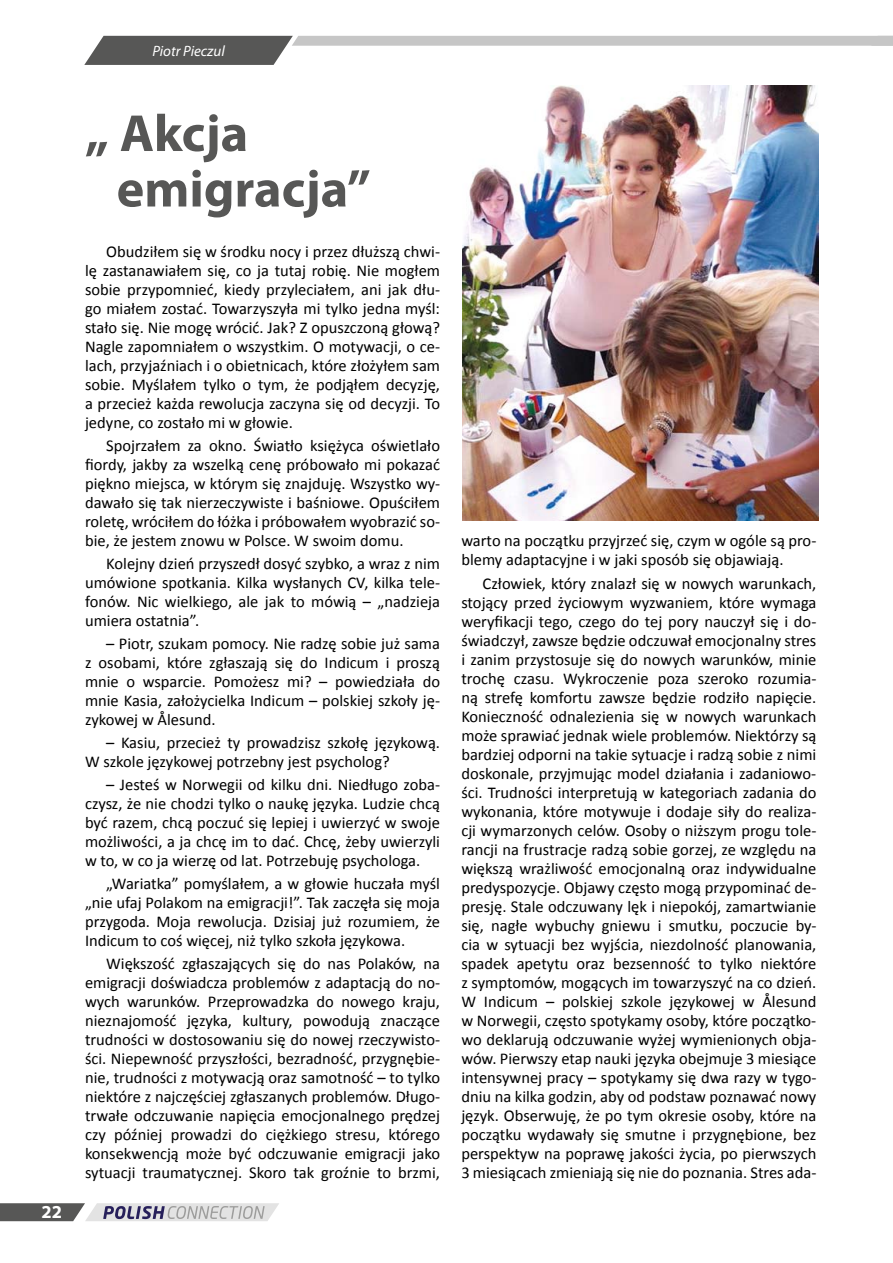
<style>
.page{position:relative;width:893px;height:1263px;background:#fff}
.page>*{position:absolute;margin:0;border:0;box-sizing:border-box;transform-origin:0 0}
.t1{font:700 52.5px/55.5px "Myriad Pro";color:#575756}
.t2{font:700 18px "Myriad Web Pro";color:#fff}
.t3{font:16.5px/18.9px "Calibri";color:#000;text-align:justify}
.t4{font:italic 15px "Myriad Pro";color:#fff}
</style>
<div class="page">
<svg style="left:84px;top:36px;width:809px;height:29px"></svg>
<svg style="left:0;top:1203px;width:279px;height:18px;background:#a9a9ad"></svg>
<img style="left:463px;top:85px;width:355px;height:436px">
<p class="t2" style="left:41px;top:1202px;width:22px">22</p>
<p class="t4" style="left:152px;top:42px;width:74px">Piotr Pieczul</p>
<h1 class="t1" style="left:117px;top:104px;width:256px;text-indent:-32px">„ Akcja emigracja”</h1>
<p class="t3" style="left:85px;top:241px;width:357px;text-indent:21px">Obudziłem się w środku nocy i przez dłuższą chwi&shy;lę zastanawiałem się, co ja tutaj robię. Nie mogłem sobie przypomnieć, kiedy przyleciałem, ani jak dłu&shy;go miałem zostać. Towarzyszyła mi tylko jedna myśl: stało się. Nie mogę wrócić. Jak? Z opuszczoną głową?<br>Nagle zapomniałem o wszystkim. O motywacji, o ce&shy;lach, przyjaźniach i o obietnicach, które złożyłem sam sobie. Myślałem tylko o tym, że podjąłem decyzję, a przecież każda rewolucja zaczyna się od decyzji. To jedyne, co zostało mi w głowie.</p>
<p class="t3" style="left:85px;top:435px;width:357px;text-indent:21px">Spojrzałem za okno. Światło księżyca oświetlało fiordy, jakby za wszelką cenę próbowało mi pokazać piękno miejsca, w którym się znajduję. Wszystko wy&shy;dawało się tak nierzeczywiste i baśniowe. Opuściłem roletę, wróciłem do łóżka i próbowałem wyobrazić so&shy;bie, że jestem znowu w Polsce. W swoim domu.</p>
<p class="t3" style="left:85px;top:553px;width:357px;text-indent:21px">Kolejny dzień przyszedł dosyć szybko, a wraz z nim umówione spotkania. Kilka wysłanych CV, kilka tele&shy;fonów. Nic wielkiego, ale jak to mówią – „nadzieja umiera ostatnia”.</p>
<p class="t3" style="left:85px;top:633px;width:357px;text-indent:21px">– Piotr, szukam pomocy. Nie radzę sobie już sama z osobami, które zgłaszają się do Indicum i proszą mnie o wsparcie. Pomożesz mi? – powiedziała do mnie Kasia, założycielka Indicum – polskiej szkoły ję&shy;zykowej w Ålesund.</p>
<p class="t3" style="left:85px;top:732px;width:357px;text-indent:21px">– Kasiu, przecież ty prowadzisz szkołę językową.<br>W szkole językowej potrzebny jest psycholog?</p>
<p class="t3" style="left:85px;top:775px;width:357px;text-indent:21px">– Jesteś w Norwegii od kilku dni. Niedługo zoba&shy;czysz, że nie chodzi tylko o naukę języka. Ludzie chcą być razem, chcą poczuć się lepiej i uwierzyć w swoje możliwości, a ja chcę im to dać. Chcę, żeby uwierzyli w to, w co ja wierzę od lat. Potrzebuję psychologa.</p>
<p class="t3" style="left:85px;top:874px;width:357px;text-indent:21px">„Wariatka” pomyślałem, a w głowie huczała myśl „nie ufaj Polakom na emigracji!”. Tak zaczęła się moja przygoda. Moja rewolucja. Dzisiaj już rozumiem, że Indicum to coś więcej, niż tylko szkoła językowa.</p>
<p class="t3" style="left:85px;top:954px;width:357px;text-indent:21px">Większość zgłaszających się do nas Polaków, na emigracji doświadcza problemów z adaptacją do no&shy;wych warunków. Przeprowadzka do nowego kraju, nieznajomość języka, kultury, powodują znaczące trudności w dostosowaniu się do nowej rzeczywisto&shy;ści. Niepewność przyszłości, bezradność, przygnębie&shy;nie, trudności z motywacją oraz samotność – to tylko niektóre z najczęściej zgłaszanych problemów. Długo&shy;trwałe odczuwanie napięcia emocjonalnego prędzej czy później prowadzi do ciężkiego stresu, którego konsekwencją może być odczuwanie emigracji jako sytuacji traumatycznej. Skoro tak groźnie to brzmi,</p>
<p class="t3" style="left:461px;top:531px;width:356px">warto na początku przyjrzeć się, czym w ogóle są pro&shy;blemy adaptacyjne i w jaki sposób się objawiają.</p>
<p class="t3" style="left:461px;top:573px;width:357px;text-indent:21px">Człowiek, który znalazł się w nowych warunkach, stojący przed życiowym wyzwaniem, które wymaga weryfikacji tego, czego do tej pory nauczył się i do&shy;świadczył, zawsze będzie odczuwał emocjonalny stres i zanim przystosuje się do nowych warunków, minie trochę czasu. Wykroczenie poza szeroko rozumia&shy;ną strefę komfortu zawsze będzie rodziło napięcie.<br>Konieczność odnalezienia się w nowych warunkach może sprawiać jednak wiele problemów. Niektórzy są bardziej odporni na takie sytuacje i radzą sobie z nimi doskonale, przyjmując model działania i zadaniowo&shy;ści. Trudności interpretują w kategoriach zadania do wykonania, które motywuje i dodaje siły do realiza&shy;cji wymarzonych celów. Osoby o niższym progu tole&shy;rancji na frustracje radzą sobie gorzej, ze względu na większą wrażliwość emocjonalną oraz indywidualne predyspozycje. Objawy często mogą przypominać de&shy;presję. Stale odczuwany lęk i niepokój, zamartwianie się, nagłe wybuchy gniewu i smutku, poczucie by&shy;cia w sytuacji bez wyjścia, niezdolność planowania, spadek apetytu oraz bezsenność to tylko niektóre z symptomów, mogących im towarzyszyć na co dzień.<br>W Indicum – polskiej szkole językowej w Ålesund w Norwegii, często spotykamy osoby, które początko&shy;wo deklarują odczuwanie wyżej wymienionych obja&shy;wów. Pierwszy etap nauki języka obejmuje 3 miesiące intensywnej pracy – spotykamy się dwa razy w tygo&shy;dniu na kilka godzin, aby od podstaw poznawać nowy język. Obserwuję, że po tym okresie osoby, które na początku wydawały się smutne i przygnębione, bez perspektyw na poprawę jakości życia, po pierwszych 3 miesiącach zmieniają się nie do poznania. Stres ada-</p>
</div>
